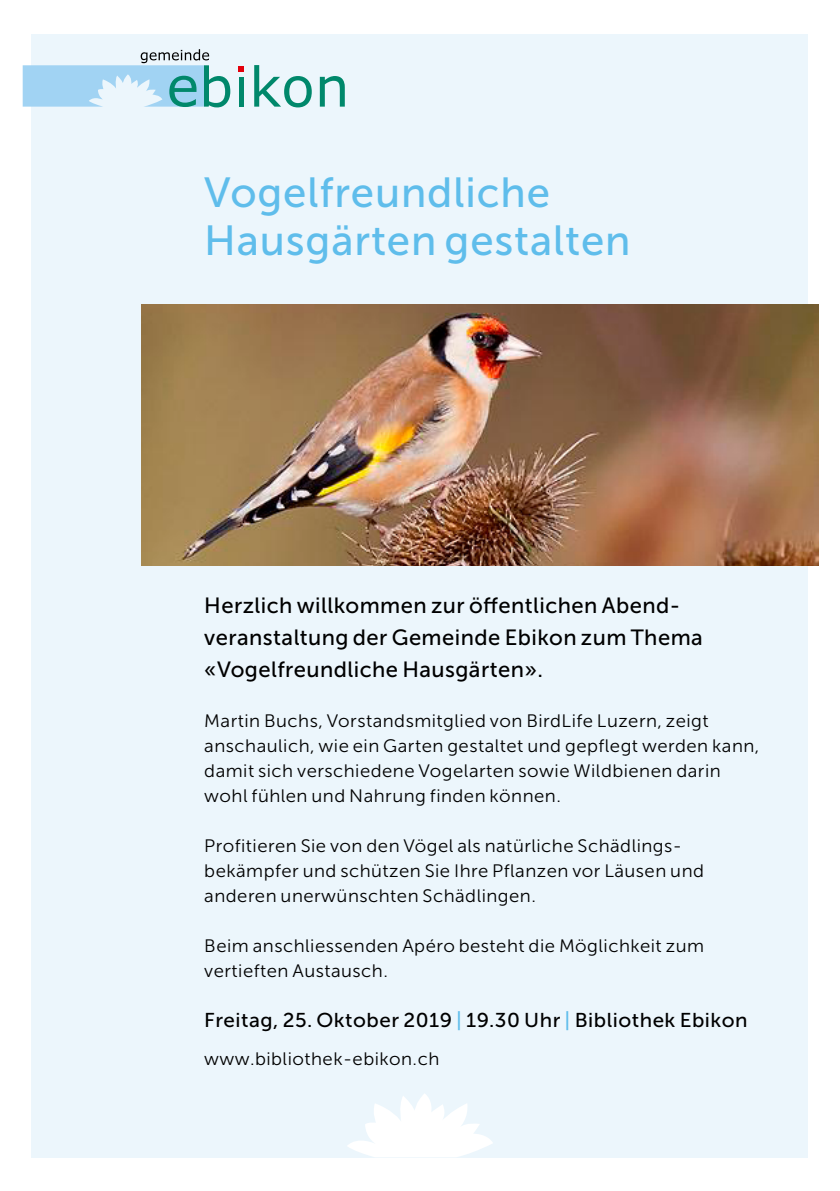
<style>
.page{position:relative;width:840px;height:1191px;background:#fff}
.page>*{position:absolute;margin:0;border:0;box-sizing:border-box;transform-origin:0 0}
.t1{font:42px/48px "Museo Sans 500";letter-spacing:.02em;color:#5fbdeb}
.t2{font:22px/32px "Museo Sans 500";letter-spacing:.02em;color:#000}
.t3{font:20px "Museo Sans 500";letter-spacing:.025em;color:#000}
.t4{font:18px/25px "Museo Sans 300";letter-spacing:.025em;color:#000}
.s1{color:#5fbdeb}
</style>
<div class="page">
<div style="left:32px;top:34px;width:775px;height:1123px;background:#ecf6fc"></div>
<svg style="left:238px;top:66px;width:6px;height:6px"></svg>
<div style="left:238px;top:77px;width:5px;height:30px;background:#00886b"></div>
<svg style="left:254px;top:65px;width:57px;height:42px"></svg>
<svg style="left:319px;top:76px;width:25px;height:31px"></svg>
<svg style="left:23px;top:49px;width:207px;height:58px"></svg>
<img style="left:142px;top:305px;width:676px;height:261px">
<svg style="left:347px;top:1094px;width:146px;height:63px"></svg>
<h1 class="t1" style="left:204px;top:169px;width:427px">Vogelfreundliche<br>Hausgärten gestalten</h1>
<p class="t2" style="left:204px;top:589px;width:499px">Herzlich willkommen zur öffentlichen Abend&shy;veranstaltung der Gemeinde Ebikon zum Thema «Vogelfreundliche Hausgärten».</p>
<p class="t4" style="left:204px;top:708px;width:556px">Martin Buchs, Vorstandsmitglied von BirdLife Luzern, zeigt anschaulich, wie ein Garten gestaltet und gepflegt werden kann, damit sich verschiedene Vogelarten sowie Wildbienen darin wohl fühlen und Nahrung finden können.</p>
<p class="t4" style="left:204px;top:833px;width:501px">Profitieren Sie von den Vögel als natürliche Schädlings&shy;bekämpfer und schützen Sie Ihre Pflanzen vor Läusen und anderen unerwünschten Schädlingen.</p>
<p class="t4" style="left:204px;top:933px;width:501px">Beim anschliessenden Apéro besteht die Möglichkeit zum vertieften Austausch.</p>
<p class="t3" style="left:204px;top:1009px;width:544px">Freitag, 25. Oktober 2019 <span class="s1">|</span> 19.30 Uhr <span class="s1">|</span> Bibliothek Ebikon</p>
<p class="t4" style="left:204px;top:1046px;width:236px">www.bibliothek-ebikon.ch</p>
</div>
